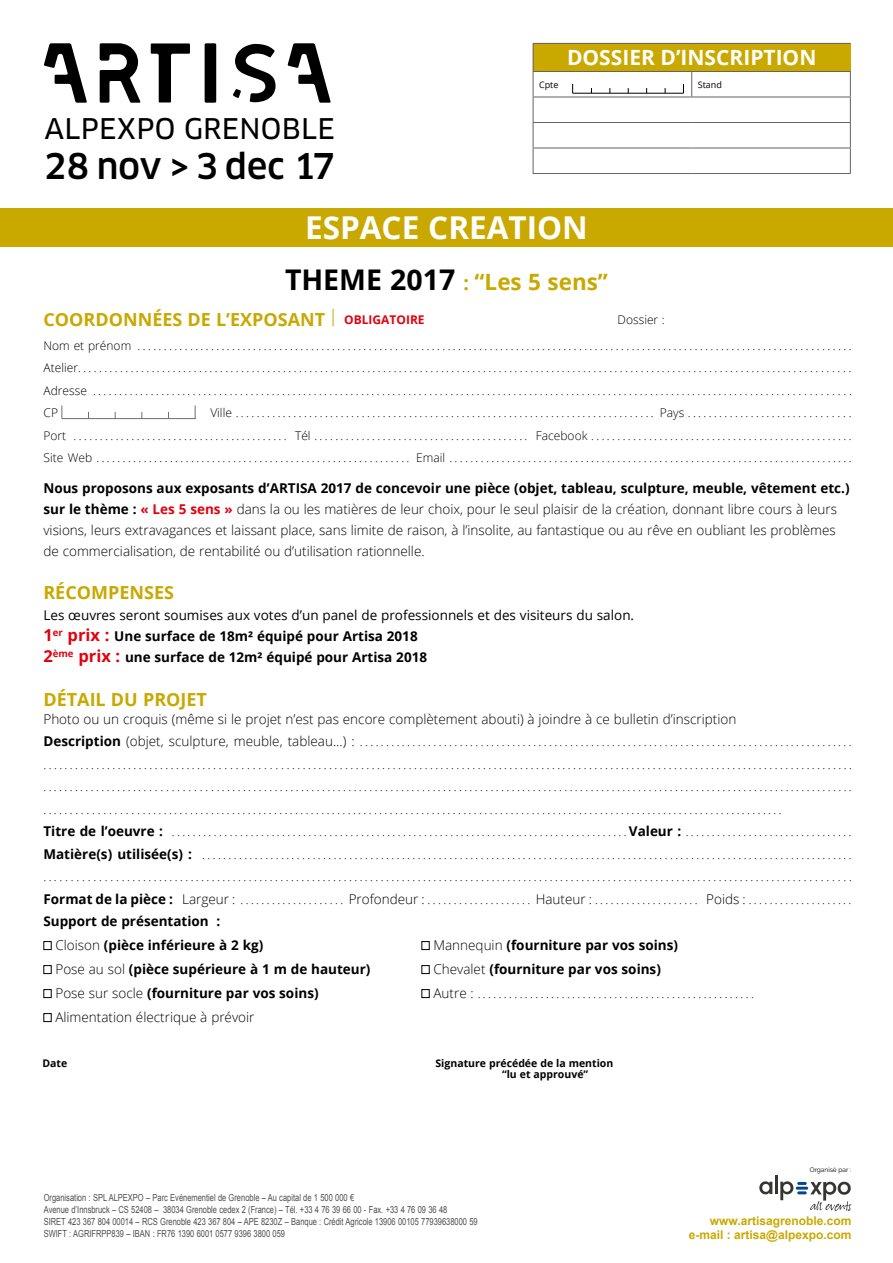
<style>
.page{position:relative;width:893px;height:1263px;background:#fff}
.page>*{position:absolute;margin:0;border:0;box-sizing:border-box;transform-origin:0 0}
.t1{font:84.75px "LEIXO DEMO";color:#000001}
.t2{font:500 34.65px "Clan Pro";color:#000}
.t3{font:700 31.5px "Open Sans";color:#fff}
.t4{font:27.9px "Clan Pro News";letter-spacing:.01em;color:#000}
.t5{font:700 22.5px "Open Sans";color:#c9a800}
.t6{font:700 21px "Open Sans";color:#fff}
.t7{font:700 18px "Open Sans";color:#c9a800}
.t8{font:300 13.5px/21px "Open Sans";color:#000}
.t9{font:700 13.5px/24px "Open Sans";color:#000}
.t10{font:13.5px/21px "Open Sans";color:#000}
.t11{font:300 12px/22.5px "Open Sans";color:#000}
.t12{font:700 12px/14.4px "Arial";color:#c9a800;text-align:right}
.t13{font:700 10.5px/10.5px "Open Sans";color:#000}
.t14{font:9.75px/12px "Arial";color:#000;scale:.77 1}
.t15{font:9px "Open Sans";color:#000}
.t16{font:6.6px "Raleway";color:#000}
.s1{font-size:28.5px;color:#000}
.s2{font-size:19.5px}
.s3{font-size:12px;color:#e3000f}
.s4{font-weight:700}
.s5{font-weight:700;color:#e3000f}
.s6{font-weight:700;font-size:16.5px;color:#e3000f}
.s7{font-weight:700;font-size:13.5px}
.s8{font-size:13.5px}
.s9{font-weight:300}
</style>
<div class="page">
<div style="left:0;top:208px;width:893px;height:39px;background:#c9a800"></div>
<div style="left:43px;top:941px;width:9px;height:9px;border:1px solid #000"></div>
<div style="left:421px;top:941px;width:9px;height:9px;border:1px solid #000"></div>
<div style="left:43px;top:965px;width:9px;height:9px;border:1px solid #000"></div>
<div style="left:421px;top:965px;width:9px;height:9px;border:1px solid #000"></div>
<div style="left:43px;top:989px;width:9px;height:9px;border:1px solid #000"></div>
<div style="left:421px;top:989px;width:9px;height:9px;border:1px solid #000"></div>
<div style="left:43px;top:1013px;width:9px;height:9px;border:1px solid #000"></div>
<svg style="left:333px;top:309px;width:1px;height:17px"></svg>
<hr style="left:62px;top:418px;width:134px;height:1px;background:#6f6f6e">
<svg style="left:62px;top:405px;width:1px;height:13px"></svg>
<svg style="left:195px;top:405px;width:1px;height:13px"></svg>
<svg style="left:759px;top:1181px;width:13px;height:13px"></svg>
<hr style="left:775px;top:1175px;width:3px;height:19px;background:#353534">
<svg style="left:780px;top:1181px;width:71px;height:30px"></svg>
<div style="left:533px;top:43px;width:317px;height:28px;background:#c9a800"></div>
<hr style="left:533px;top:43px;width:159px;height:1px;background:#636362">
<hr style="left:692px;top:43px;width:159px;height:1px;background:#636362">
<hr style="left:533px;top:71px;width:159px;height:1px;background:#636362">
<hr style="left:692px;top:71px;width:159px;height:1px;background:#636362">
<svg style="left:691px;top:72px;width:1px;height:25px"></svg>
<hr style="left:533px;top:97px;width:159px;height:1px;background:#636362">
<hr style="left:692px;top:97px;width:159px;height:1px;background:#636362">
<hr style="left:533px;top:122px;width:159px;height:1px;background:#636362">
<hr style="left:692px;top:122px;width:159px;height:1px;background:#636362">
<hr style="left:533px;top:148px;width:159px;height:1px;background:#636362">
<svg style="left:533px;top:44px;width:1px;height:129px"></svg>
<hr style="left:692px;top:148px;width:159px;height:1px;background:#636362">
<hr style="left:533px;top:173px;width:159px;height:1px;background:#636362">
<hr style="left:692px;top:173px;width:159px;height:1px;background:#636362">
<svg style="left:850px;top:44px;width:1px;height:129px"></svg>
<hr style="left:572px;top:93px;width:111px;height:1px;background:#000">
<h1 class="t1" style="left:39px;top:29px;width:298px">ARTISA</h1>
<h3 class="t4" style="left:44px;top:113px;width:292px">ALPEXPO GRENOBLE</h3>
<h2 class="t2" style="left:44px;top:146px;width:292px">28 nov &gt; 3 dec 17</h2>
<h3 class="t6" style="left:567px;top:43px;width:251px">DOSSIER D’INSCRIPTION</h3>
<p class="t15" style="left:539px;top:78px;width:21px">Cpte</p>
<p class="t15" style="left:698px;top:78px;width:26px">Stand</p>
<h3 class="t3" style="left:305px;top:206px;width:284px">ESPACE CREATION</h3>
<h3 class="t5" style="left:285px;top:265px;width:324px"><span class="s1">THEME 2017</span> <span class="s2">:</span> “Les 5 sens”</h3>
<h3 class="t7" style="left:43px;top:307px;width:383px">COORDONNÉES DE L’EXPOSANT <span class="s3">OBLIGATOIRE</span></h3>
<p class="t11" style="left:44px;top:306px;width:810px;line-height:25.8px;text-indent:574px">Dossier :<br>Nom et prénom ........................................................................................................................................</p>
<p class="t11" style="left:44px;top:356px;width:810px;text-align:justify">Atelier...................................................................................................................................................<br>Adresse ................................................................................................................................................<br>CP</p>
<p class="t11" style="left:44px;top:401px;width:810px;text-align:justify;text-indent:167px">Ville ................................................................................ Pays ...............................<br>Port ......................................... Tél ......................................... Facebook ..................................................<br>Site Web ............................................................ Email .............................................................................</p>
<p class="t8" style="left:43px;top:477px;width:808px"><span class="s4">Nous proposons aux exposants d’ARTISA 2017 de concevoir une pièce (objet, tableau, sculpture, meuble, vêtement etc.) sur le thème :</span> <span class="s5">« Les 5 sens »</span> dans la ou les matières de leur choix, pour le seul plaisir de la création, donnant libre cours à leurs visions, leurs extravagances et laissant place, sans limite de raison, à l’insolite, au fantastique ou au rêve en oubliant les problèmes de commercialisation, de rentabilité ou d’utilisation rationnelle.</p>
<h3 class="t7" style="left:43px;top:580px;width:132px">RÉCOMPENSES</h3>
<p class="t10" style="left:43px;top:605px;width:592px">Les œuvres seront soumises aux votes d’un panel de professionnels et des visiteurs du salon.<br><span class="s6">1</span><sup>er</sup> <span class="s6">prix :</span> <span class="s4">Une surface de 18m² équipé pour Artisa 2018<br></span><span class="s6">2</span><sup>ème</sup> <span class="s6">prix :</span> <span class="s4">une surface de 12m² équipé pour Artisa 2018</span></p>
<h3 class="t7" style="left:43px;top:686px;width:165px">DÉTAIL DU PROJET</h3>
<p class="t8" style="left:43px;top:708px;width:694px">Photo ou un croquis (même si le projet n’est pas encore complètement abouti) à joindre à ce bulletin d’inscription</p>
<p class="t11" style="left:43px;top:730px;width:810px"><span class="s7">Description</span> <span class="s8">(objet, sculpture, meuble, tableau...) :</span> .............................................................................................. ........................................................................................................................................................ ......................................................................................................................................................... ............................................................................................................................................<br><span class="s7">Titre de l’oeuvre :</span> .......................................................................................<span class="s7">Valeur :</span> ................................<br><span class="s7">Matière(s) utilisée(s) :</span> ............................................................................................................................ ........................................................................................................................................................<br><span class="s7">Format de la pièce :</span> <span class="s8">Largeur :</span> .................... <span class="s8">Profondeur :</span> .................... <span class="s8">Hauteur :</span> .................... <span class="s8">Poids :</span> ....................</p>
<p class="t9" style="left:55px;top:909px;width:209px;text-indent:-12px">Support de présentation :<br><span class="s9">Cloison</span> (pièce inférieure à 2 kg)</p>
<p class="t9" style="left:433px;top:933px;width:246px"><span class="s9">Mannequin</span> (fourniture par vos soins)</p>
<p class="t9" style="left:55px;top:957px;width:317px"><span class="s9">Pose au sol</span> (pièce supérieure à 1 m de hauteur)</p>
<p class="t9" style="left:433px;top:957px;width:229px"><span class="s9">Chevalet</span> (fourniture par vos soins)</p>
<p class="t9" style="left:55px;top:981px;width:265px"><span class="s9">Pose sur socle</span> (fourniture par vos soins)</p>
<p class="t11" style="left:433px;top:982px;width:322px"><span class="s8">Autre :</span> .....................................................</p>
<p class="t8" style="left:55px;top:1006px;width:200px">Alimentation électrique à prévoir</p>
<p class="t13" style="left:43px;top:1058px;width:26px">Date</p>
<p class="t13" style="left:502px;top:1058px;width:113px;text-indent:-67px">Signature précédée de la mention “lu et approuvé”</p>
<p class="t14" style="left:44px;top:1192px;width:565px">Organisation : SPL ALPEXPO – Parc Evénementiel de Grenoble – Au capital de 1 500 000 €<br>Avenue d’Innsbruck – CS 52408 – 38034 Grenoble cedex 2 (France) – Tél. +33 4 76 39 66 00 - Fax. +33 4 76 09 36 48<br>SIRET 423 367 804 00014 – RCS Grenoble 423 367 804 – APE 8230Z – Banque : Crédit Agricole 13906 00105 77939638000 59<br>SWIFT : AGRIFRPP839 – IBAN : FR76 1390 6001 0577 9396 3800 059</p>
<p class="t16" style="left:810px;top:1166px;width:43px">Organisé par :</p>
<p class="t12" style="left:689px;top:1214px;width:164px">www.artisagrenoble.com e-mail : artisa@alpexpo.com</p>
</div>
